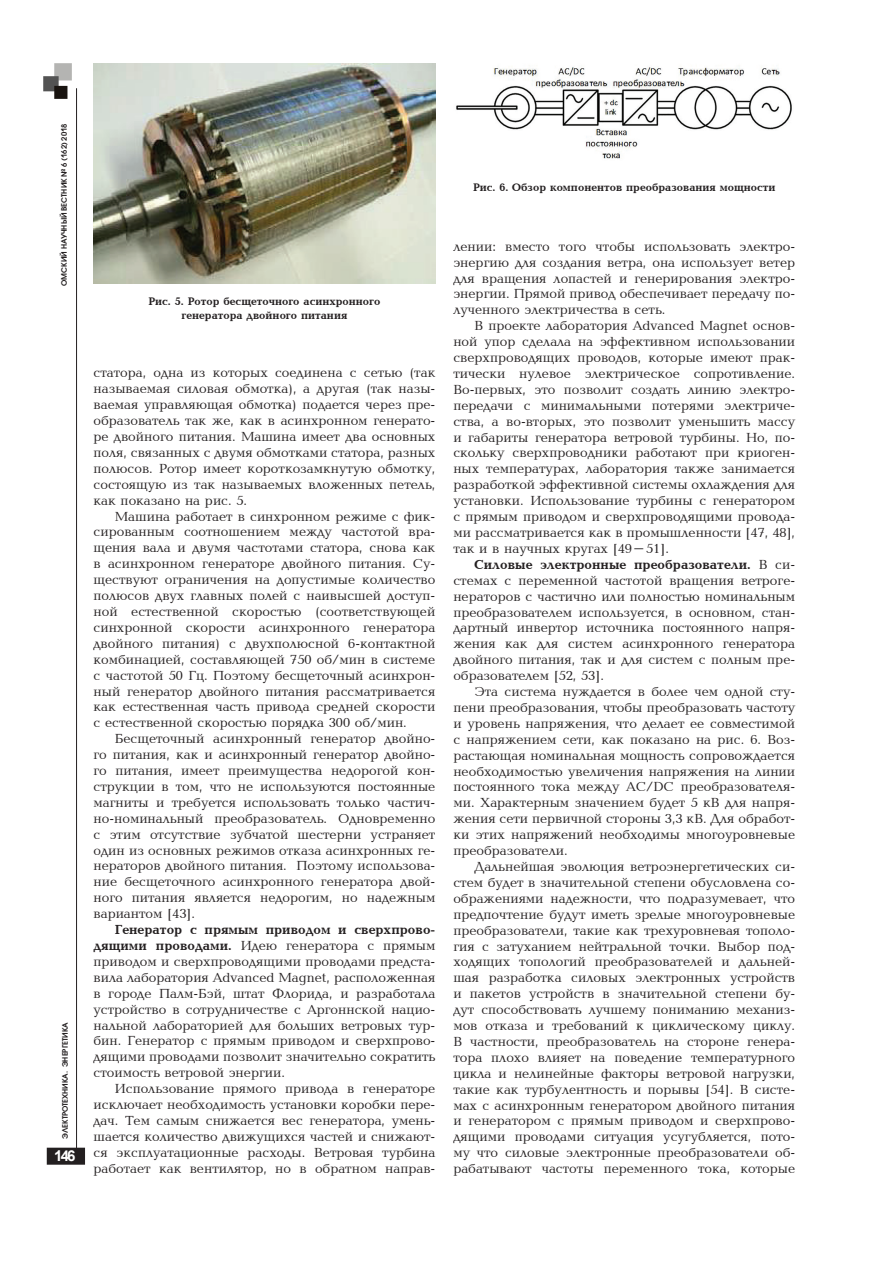
<style>
.page{position:relative;width:893px;height:1263px;background:#fff}
.page>*{position:absolute;margin:0;border:0;box-sizing:border-box;transform-origin:0 0}
.t1{font:700 15px "Arial";color:#fff}
.t2{font:13.5px/15.9px "Baltica CTT";color:#231f20;text-align:justify}
.t3{font:700 13.5px "Baltica C";color:#231f20}
.t4{font:700 11.25px/13.5px "Baltica C";color:#231f20;text-align:center}
.t5{font:600 7.5px "Avant Garde Gothic C";color:#231f20}
.s1{font-family:"Baltica C";font-weight:700}
.s2{font-family:"Baltica CTT";font-weight:400}
</style>
<div class="page">
<div style="left:48px;top:1148px;width:36px;height:16px;background:#231f20"></div>
<div style="left:47px;top:1148px;width:38px;height:17px;border:2px solid #231f20"></div>
<hr style="left:76px;top:88px;width:1px;height:1068px;background:#231f20">
<img style="left:43px;top:63px;width:29px;height:36px">
<img style="left:94px;top:64px;width:341px;height:219px">
<img style="left:456px;top:67px;width:336px;height:92px">
<p class="t5" style="left:60px;top:286px;width:164px;rotate:-90deg">ОМСКИЙ НАУЧНЫЙ ВЕСТНИК № 6 (162) 2018</p>
<p class="t5" style="left:60px;top:1139px;width:118px;rotate:-90deg">ЭЛЕКТРОТЕХНИКА. эНЕРГЕТИКА</p>
<p class="t1" style="left:54px;top:1145px;width:23px">146</p>
<p class="t4" style="left:473px;top:181px;width:304px">Рис. 6. Обзор компонентов преобразования мощности</p>
<p class="t4" style="left:148px;top:295px;width:233px">Рис. 5. Ротор бесщеточного асинхронного генератора двойного питания</p>
<p class="t2" style="left:94px;top:366px;width:343px">статора, одна из которых соединена с сетью (так называемая силовая обмотка), а другая (так назы&shy;ваемая управляющая обмотка) подается через пре&shy;образователь так же, как в асинхронном генерато&shy;ре двойного питания. Машина имеет два основных поля, связанных с двумя обмотками статора, разных полюсов. Ротор имеет короткозамкнутую обмотку, состоящую из так называемых вложенных петель, как показано на рис. 5.</p>
<p class="t2" style="left:94px;top:509px;width:343px;text-indent:21px">Машина работает в синхронном режиме с фик&shy;сированным соотношением между частотой вра&shy;щения вала и двумя частотами статора, снова как в асинхронном генераторе двойного питания. Су&shy;ществуют ограничения на допустимые количество полюсов двух главных полей с наивысшей доступ&shy;ной естественной скоростью (соответствующей синхронной скорости асинхронного генератора двойного питания) с двухполюсной 6-контактной комбинацией, составляющей 750 об/мин в системе с частотой 50 Гц. Поэтому бесщеточный асинхрон&shy;ный генератор двойного питания рассматривается как естественная часть привода средней скорости с естественной скоростью порядка 300 об/мин.</p>
<p class="t2" style="left:94px;top:731px;width:343px;text-indent:21px">Бесщеточный асинхронный генератор двойно&shy;го питания, как и асинхронный генератор двойно&shy;го питания, имеет преимущества недорогой кон&shy;струкции в том, что не используются постоянные магниты и требуется использовать только частич&shy;но-номинальный преобразователь. Одновременно с этим отсутствие зубчатой шестерни устраняет один из основных режимов отказа асинхронных ге&shy;нераторов двойного питания. Поэтому использова&shy;ние бесщеточного асинхронного генератора двой&shy;ного питания является недорогим, но надежным вариантом [43].</p>
<p class="t3" style="left:115px;top:922px;width:322px">Генератор с прямым приводом и сверхпрово-</p>
<p class="t2" style="left:94px;top:938px;width:343px"><span class="s1">дящими проводами.</span> Идею генератора с прямым приводом и сверхпроводящими проводами предста&shy;вила лаборатория Advanced Magnet, расположенная в городе Палм-Бэй, штат Флорида, и разработала устройство в сотрудничестве с Аргоннской нацио&shy;нальной лабораторией для больших ветровых тур&shy;бин. Генератор с прямым приводом и сверхпрово&shy;дящими проводами позволит значительно сократить стоимость ветровой энергии.</p>
<p class="t2" style="left:94px;top:1081px;width:343px;text-indent:21px">Использование прямого привода в генераторе исключает необходимость установки коробки пере&shy;дач. Тем самым снижается вес генератора, умень&shy;шается количество движущихся частей и снижают&shy;ся эксплуатационные расходы. Ветровая турбина работает как вентилятор, но в обратном направ-</p>
<p class="t2" style="left:453px;top:239px;width:343px">лении: вместо того чтобы использовать электро&shy;энергию для создания ветра, она использует ветер для вращения лопастей и генерирования электро&shy;энергии. Прямой привод обеспечивает передачу по&shy;лученного электричества в сеть.</p>
<p class="t2" style="left:453px;top:318px;width:343px;text-indent:21px">В проекте лаборатория Advanced Magnet основ&shy;ной упор сделала на эффективном использовании сверхпроводящих проводов, которые имеют прак&shy;тически нулевое электрическое сопротивление.<br>Во-первых, это позволит создать линию электро&shy;передачи с минимальными потерями электриче&shy;ства, а во-вторых, это позволит уменьшить массу и габариты генератора ветровой турбины. Но, по&shy;скольку сверхпроводники работают при криоген&shy;ных температурах, лаборатория также занимается разработкой эффективной системы охлаждения для установки. Использование турбины с генератором с прямым приводом и сверхпроводящими провода&shy;ми рассматривается как в промышленности [47, 48], так и в научных кругах [49–51].</p>
<p class="t3" style="left:475px;top:557px;width:322px">Силовые электронные преобразователи. <span class="s2">В си-</span></p>
<p class="t2" style="left:453px;top:573px;width:343px">стемах с переменной частотой вращения ветроге&shy;нераторов с частично или полностью номинальным преобразователем используется, в основном, стан&shy;дартный инвертор источника постоянного напря&shy;жения как для систем асинхронного генератора двойного питания, так и для систем с полным пре&shy;образователем [52, 53].</p>
<p class="t2" style="left:453px;top:684px;width:343px;text-indent:21px">Эта система нуждается в более чем одной сту&shy;пени преобразования, чтобы преобразовать частоту и уровень напряжения, что делает ее совместимой с напряжением сети, как показано на рис. 6. Воз&shy;растающая номинальная мощность сопровождается необходимостью увеличения напряжения на линии постоянного тока между AC/DC преобразователя&shy;ми. Характерным значением будет 5 кВ для напря&shy;жения сети первичной стороны 3,3 кВ. Для обработ&shy;ки этих напряжений необходимы многоуровневые преобразователи.</p>
<p class="t2" style="left:453px;top:859px;width:343px;text-indent:21px">Дальнейшая эволюция ветроэнергетических си&shy;стем будет в значительной степени обусловлена со&shy;ображениями надежности, что подразумевает, что предпочтение будут иметь зрелые многоуровневые преобразователи, такие как трехуровневая тополо&shy;гия с затуханием нейтральной точки. Выбор под&shy;ходящих топологий преобразователей и дальней&shy;шая разработка силовых электронных устройств и пакетов устройств в значительной степени бу&shy;дут способствовать лучшему пониманию механиз&shy;мов отказа и требований к циклическому циклу.<br>В частности, преобразователь на стороне генера&shy;тора плохо влияет на поведение температурного цикла и нелинейные факторы ветровой нагрузки, такие как турбулентность и порывы [54]. В систе&shy;мах с асинхронным генератором двойного питания и генератором с прямым приводом и сверхпрово&shy;дящими проводами ситуация усугубляется, пото&shy;му что силовые электронные преобразователи об&shy;рабатывают частоты переменного тока, которые</p>
</div>
